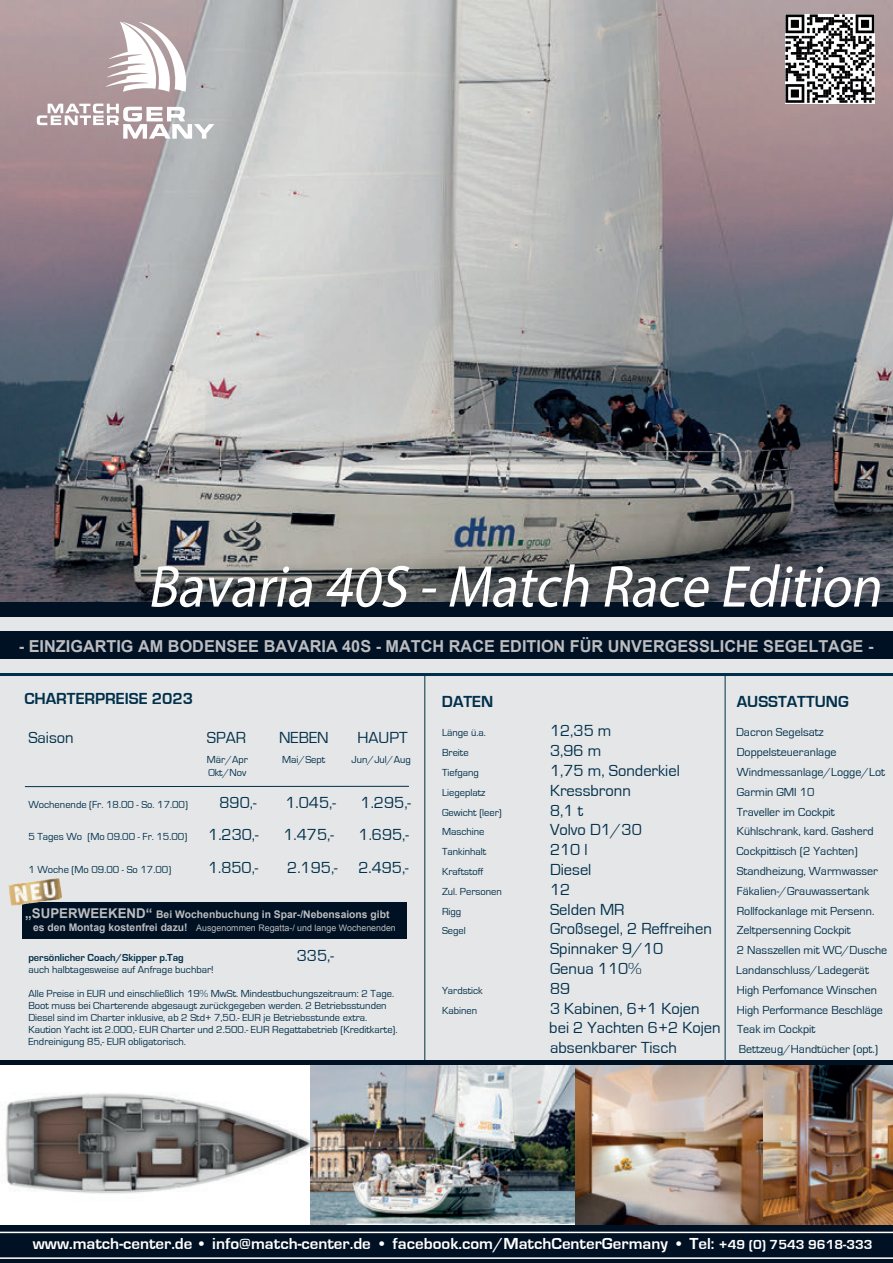
<style>
.page{position:relative;width:893px;height:1263px;background:#001123}
.page>*{position:absolute;margin:0;border:0;box-sizing:border-box;transform-origin:0 0}
.t1{font:italic 59.55px "Myriad Pro";color:#fff;scale:.91 1}
.t2{font:16.5px/19.8px "Eurostile";color:#00304a}
.t3{font:700 16.5px "Eurostile";color:#fff}
.t4{font:700 16.5px "Arial";color:#bcbdc0}
.t5{font:700 16.5px "Eurostile";color:#00304a}
.t6{font:12px "Eurostile";color:#00304a}
.t7{font:10.5px/12px "Eurostile";color:#00304a}
.t8{font:700 10.5px "Arial";color:#bcbdc0}
.t9{font:700 10.5px "Eurostile";color:#00304a}
.t10{font:9px "Arial";color:#bcbdc0}
.s1{font-size:13.5px}
.s2{font-weight:700;font-size:10.5px}
.s3{font-size:12px}
</style>
<div class="page">
<div style="left:0;top:617px;width:893px;height:444px;background:#e5e6e8"></div>
<hr style="left:424px;top:674px;width:1px;height:399px;background:#003049">
<hr style="left:0;top:1257px;width:893px;height:2px;background:#fff">
<div style="left:0;top:631px;width:893px;height:28px;background:#001123"></div>
<div style="left:22px;top:902px;width:385px;height:36px;background:#001123"></div>
<hr style="left:0;top:673px;width:893px;height:3px;background:#003049">
<hr style="left:0;top:1061px;width:893px;height:4px;background:#001123">
<hr style="left:0;top:1232px;width:893px;height:1px;background:#fff">
<hr style="left:25px;top:786px;width:384px;height:1px;background:#003049">
<img style="left:9px;top:878px;width:52px;height:28px">
<hr style="left:725px;top:673px;width:1px;height:390px;background:#003049">
<img style="left:0;top:1066px;width:311px;height:158px">
<img style="left:762px;top:1066px;width:131px;height:158px">
<img style="left:575px;top:1066px;width:187px;height:158px">
<img style="left:311px;top:1066px;width:264px;height:158px">
<img style="left:0;top:0;width:893px;height:602px">
<svg style="left:106px;top:22px;width:84px;height:70px;background:#d3c8ca"></svg>
<svg style="left:37px;top:104px;width:177px;height:35px;background:#c6babd"></svg>
<img style="left:785px;top:14px;width:89px;height:90px">
<h1 class="t1" style="left:147px;top:550px;width:821px">Bavaria 40S -Match Race Edition</h1>
<h2 class="t4" style="left:19px;top:635px;width:856px">- EINZIGARTIG AM BODENSEE BAVARIA 40S - MATCH RACE EDITION FÜR UNVERGESSLICHE SEGELTAGE -</h2>
<h2 class="t5" style="left:24px;top:689px;width:170px">CHARTERPREISE 2023</h2>
<h2 class="t2" style="left:28px;top:728px;width:47px">Saison</h2>
<h2 class="t2" style="left:207px;top:728px;width:41px">SPAR</h2>
<h2 class="t2" style="left:279px;top:728px;width:51px">NEBEN</h2>
<h2 class="t2" style="left:358px;top:728px;width:52px">HAUPT</h2>
<p class="t7" style="left:207px;top:754px;width:43px">Mär/Apr</p>
<p class="t7" style="left:282px;top:754px;width:45px">Mai/Sept</p>
<p class="t7" style="left:352px;top:754px;width:61px">Jun/Jul/Aug</p>
<p class="t7" style="left:208px;top:766px;width:39px">Okt/Nov</p>
<p class="t7" style="left:28px;top:799px;width:161px">Wochenende (Fr. 18.00 - So. 17.00)</p>
<h2 class="t2" style="left:220px;top:793px;width:39px">890,-</h2>
<h2 class="t2" style="left:285px;top:793px;width:52px">1.045,-</h2>
<h2 class="t2" style="left:361px;top:793px;width:52px">1.295,-</h2>
<p class="t7" style="left:28px;top:831px;width:160px">5 Tages Wo (Mo 09.00 - Fr. 15.00)</p>
<h2 class="t2" style="left:208px;top:825px;width:52px">1.230,-</h2>
<h2 class="t2" style="left:283px;top:825px;width:52px">1.475,-</h2>
<h2 class="t2" style="left:359px;top:825px;width:52px">1.695,-</h2>
<p class="t7" style="left:28px;top:863px;width:144px">1 Woche (Mo 09.00 - So 17.00)</p>
<h2 class="t2" style="left:208px;top:858px;width:52px">1.850,-</h2>
<h2 class="t2" style="left:287px;top:858px;width:52px">2.195,-</h2>
<h2 class="t2" style="left:358px;top:858px;width:52px">2.495,-</h2>
<p class="t8" style="left:25px;top:908px;width:366px"><span class="s1">„SUPERWEEKEND“</span> Bei Wochenbuchung in Spar-/Nebensaions gibt</p>
<p class="t10" style="left:33px;top:922px;width:364px"><span class="s2">es den Montag kostenfrei dazu!</span> Ausgenommen Regatta-/ und lange Wochenenden</p>
<p class="t9" style="left:28px;top:951px;width:157px">persönlicher Coach/Skipper p.Tag</p>
<h2 class="t2" style="left:297px;top:946px;width:39px">335,-</h2>
<p class="t7" style="left:28px;top:963px;width:187px">auch halbtagesweise auf Anfrage buchbar!</p>
<p class="t7" style="left:28px;top:987px;width:371px">Alle Preise in EUR und einschließlich 19% MwSt. Mindestbuchungszeitraum: 2 Tage.<br>Boot muss bei Charterende abgesaugt zurückgegeben werden. 2 Betriebsstunden Diesel sind im Charter inklusive, ab 2 Std+ 7,50.- EUR je Betriebsstunde extra.<br>Kaution Yacht ist 2.000,- EUR Charter und 2.500.- EUR Regattabetrieb (Kreditkarte).<br>Endreinigung 85,- EUR obligatorisch.</p>
<h2 class="t5" style="left:442px;top:692px;width:53px">DATEN</h2>
<h2 class="t5" style="left:737px;top:692px;width:113px">AUSSTATTUNG</h2>
<p class="t7" style="left:442px;top:727px;width:45px">Länge ü.a.</p>
<h2 class="t2" style="left:550px;top:721px;width:63px">12,35 m</h2>
<p class="t6" style="left:736px;top:726px;width:89px">Dacron Segelsatz</p>
<p class="t7" style="left:442px;top:747px;width:28px">Breite</p>
<h2 class="t2" style="left:550px;top:741px;width:53px">3,96 m</h2>
<p class="t6" style="left:737px;top:746px;width:101px">Doppelsteueranlage</p>
<p class="t7" style="left:442px;top:767px;width:38px">Tiefgang</p>
<h2 class="t2" style="left:550px;top:761px;width:131px">1,75 m, Sonderkiel</h2>
<p class="t6" style="left:737px;top:765px;width:150px">Windmessanlage/Logge/Lot</p>
<p class="t7" style="left:442px;top:786px;width:45px">Liegeplatz</p>
<h2 class="t2" style="left:550px;top:781px;width:82px">Kressbronn</h2>
<p class="t6" style="left:737px;top:785px;width:79px">Garmin GMI 10</p>
<p class="t7" style="left:442px;top:806px;width:61px">Gewicht (leer)</p>
<h2 class="t2" style="left:550px;top:800px;width:35px">8,1 t</h2>
<p class="t6" style="left:737px;top:805px;width:99px">Traveller im Cockpit</p>
<p class="t7" style="left:442px;top:826px;width:44px">Maschine</p>
<h2 class="t2" style="left:550px;top:820px;width:93px">Volvo D1/30</h2>
<p class="t6" style="left:737px;top:825px;width:138px">Kühlschrank, kard. Gasherd</p>
<p class="t7" style="left:442px;top:846px;width:46px">Tankinhalt</p>
<h2 class="t2" style="left:550px;top:840px;width:39px">210 l</h2>
<p class="t6" style="left:736px;top:845px;width:123px">Cockpittisch (2 Yachten)</p>
<p class="t7" style="left:442px;top:866px;width:43px">Kraftstoff</p>
<h2 class="t2" style="left:550px;top:860px;width:43px">Diesel</h2>
<p class="t6" style="left:737px;top:864px;width:143px">Standheizung, Warmwasser</p>
<p class="t7" style="left:442px;top:885px;width:61px">Zul. Personen</p>
<h2 class="t2" style="left:550px;top:880px;width:22px">12</h2>
<p class="t6" style="left:737px;top:884px;width:134px">Fäkalien-/Grauwassertank</p>
<p class="t7" style="left:442px;top:905px;width:21px">Rigg</p>
<h2 class="t2" style="left:550px;top:899px;width:76px">Selden MR</h2>
<p class="t6" style="left:737px;top:904px;width:139px">Rollfockanlage mit Persenn.</p>
<p class="t7" style="left:442px;top:925px;width:25px">Segel</p>
<h2 class="t2" style="left:550px;top:919px;width:163px">Großsegel, 2 Reffreihen</h2>
<p class="t6" style="left:737px;top:924px;width:116px">Zeltpersenning Cockpit</p>
<h2 class="t2" style="left:550px;top:939px;width:115px">Spinnaker 9/10</h2>
<p class="t6" style="left:737px;top:944px;width:152px">2 Nasszellen mit WC/Dusche</p>
<h2 class="t2" style="left:550px;top:959px;width:93px">Genua 110%</h2>
<p class="t6" style="left:736px;top:963px;width:134px">Landanschluss/Ladegerät</p>
<p class="t7" style="left:442px;top:984px;width:42px">Yardstick</p>
<h2 class="t2" style="left:550px;top:979px;width:22px">89</h2>
<p class="t6" style="left:737px;top:983px;width:142px">High Perfomance Winschen</p>
<p class="t7" style="left:442px;top:1004px;width:37px">Kabinen</p>
<h2 class="t2" style="left:550px;top:998px;width:151px">3 Kabinen, 6+1 Kojen</h2>
<p class="t6" style="left:737px;top:1003px;width:148px">High Performance Beschläge</p>
<h2 class="t2" style="left:549px;top:1018px;width:267px">bei 2 Yachten 6+2 Kojen <span class="s3">Teak im Cockpit </span>absenkbarer Tisch</h2>
<p class="t6" style="left:739px;top:1043px;width:141px">Bettzeug/Handtücher (opt.)</p>
<h2 class="t3" style="left:33px;top:1235px;width:841px">www.match-center.de • info@match-center.de • facebook.com/MatchCenterGermany • Tel: <span class="s1">+49 (0) 7543 9618-333</span></h2>
</div>
